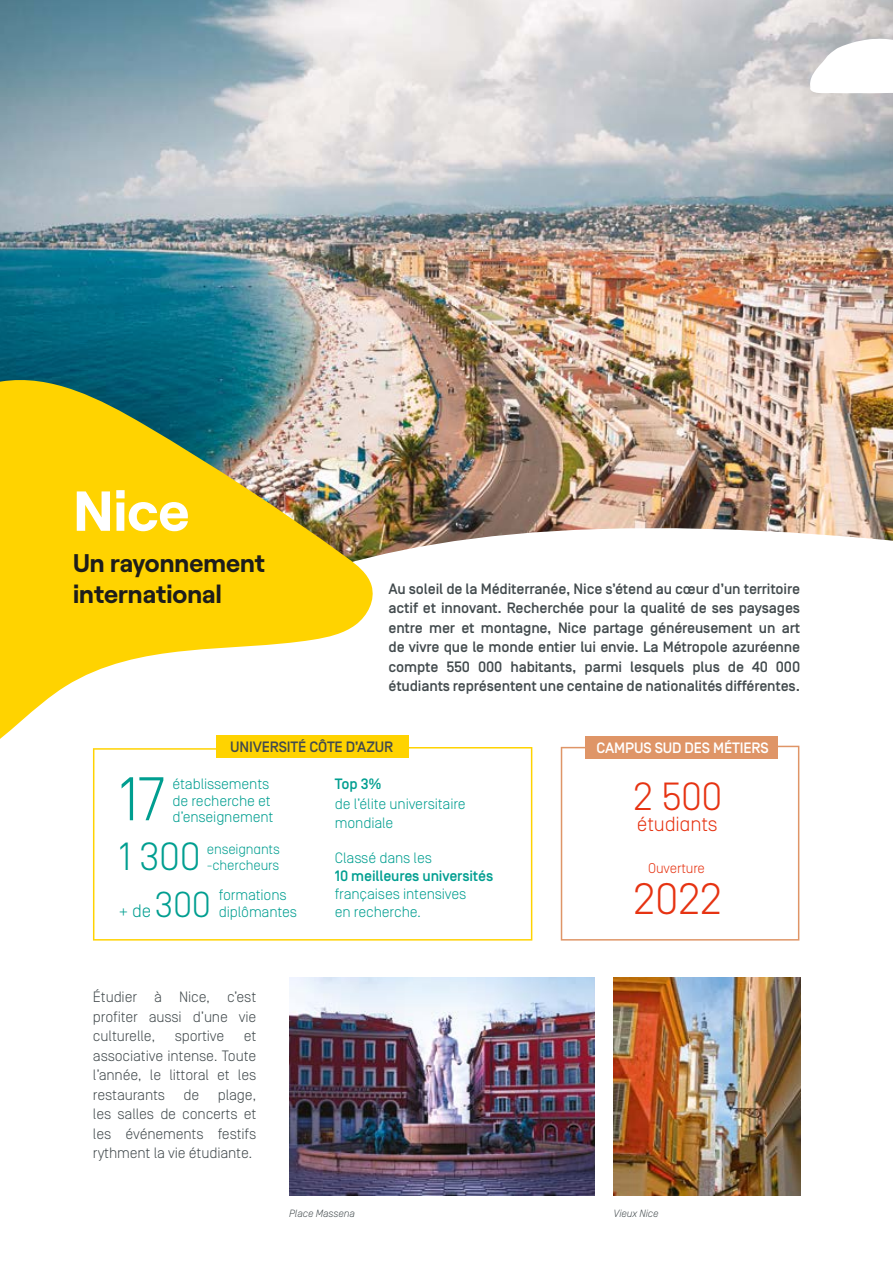
<style>
.page{position:relative;width:893px;height:1263px;background:#fff}
.page>*{position:absolute;margin:0;border:0;box-sizing:border-box;transform-origin:0 0}
.t1{font:300 61.5px "Simplon Norm";color:#009e90}
.t2{font:700 56.25px "Roobert";color:#fff}
.t3{font:300 43.8px "Simplon Norm";color:#e63312}
.t4{font:300 39.15px "Simplon Norm";color:#009e90}
.t5{font:300 39.15px "Simplon Norm";color:#e63312}
.t6{font:700 25.5px/30.6px "Roobert";color:#1d1d1b}
.t7{font:300 20.4px "Simplon Norm";letter-spacing:-.01em;color:#e63312}
.t8{font:300 18px "Simplon Norm";color:#009e90}
.t9{font:500 15px/19.5px "Simplon Norm";letter-spacing:-.01em;color:#424a4d;text-align:justify}
.t10{font:300 15px/19.5px "Simplon Norm";letter-spacing:-.01em;color:#424a4d;text-align:justify}
.t11{font:300 15px/16.5px "Simplon Norm";letter-spacing:-.01em;color:#009e90}
.t12{font:500 15px "Simplon Norm";letter-spacing:-.01em;color:#009e90}
.t13{font:500 15px "Simplon Norm";letter-spacing:-.01em;color:#fff}
.t14{font:300 14.1px "Simplon Norm";letter-spacing:-.01em;color:#009e90}
.t15{font:300 14.1px "Simplon Norm";letter-spacing:-.01em;color:#e63312}
.t16{font:italic 300 10.5px "Simplon Norm";letter-spacing:-.01em;color:#424a4d}
.s1{font-size:36px}
</style>
<div class="page">
<img style="left:0;top:0;width:893px;height:387px">
<img style="left:92px;top:387px;width:801px;height:809px">
<img style="left:289px;top:977px;width:305px;height:219px">
<img style="left:614px;top:977px;width:186px;height:219px">
<svg style="left:0;top:374px;width:376px;height:435px;fill:#ffd300"></svg>
<svg style="left:809px;top:38px;width:84px;height:56px"></svg>
<svg style="left:93px;top:747px;width:439px;height:193px"></svg>
<svg style="left:561px;top:746px;width:238px;height:194px"></svg>
<div style="left:216px;top:736px;width:193px;height:22px;background:#ffd300"></div>
<div style="left:585px;top:736px;width:193px;height:22px;background:#df9567"></div>
<h2 class="t2" style="left:73px;top:467px;width:118px">Nice</h2>
<h3 class="t6" style="left:73px;top:545px;width:194px">Un rayonnement international</h3>
<p class="t9" style="left:388px;top:579px;width:413px">Au soleil de la Méditerranée, Nice s’étend au cœur d’un territoire actif et innovant. Recherchée pour la qualité de ses paysages entre mer et montagne, Nice partage généreusement un art de vivre que le monde entier lui envie. La Métropole azuréenne compte 550 000 habitants, parmi lesquels plus de 40 000 étudiants représentent une centaine de nationalités différentes.</p>
<h1 class="t1" style="left:118px;top:766px;width:48px">17</h1>
<p class="t9" style="left:230px;top:738px;width:165px">UNIVERSITÉ CÔTE D’AZUR</p>
<p class="t13" style="left:596px;top:740px;width:174px">CAMPUS SUD DES MÉTIERS</p>
<p class="t11" style="left:172px;top:776px;width:100px">établissements de recherche et</p>
<p class="t11" style="left:172px;top:809px;width:102px">d’enseignement</p>
<p class="t12" style="left:335px;top:776px;width:48px">Top 3%</p>
<p class="t11" style="left:335px;top:794px;width:132px;line-height:19.5px">de l’élite universitaire mondiale</p>
<h3 class="t5" style="left:633px;top:776px;width:91px">2 500</h3>
<h3 class="t7" style="left:637px;top:814px;width:82px">étudiants</h3>
<h3 class="t4" style="left:118px;top:835px;width:84px">1 300</h3>
<p class="t14" style="left:207px;top:842px;width:75px">enseignants</p>
<p class="t14" style="left:207px;top:857px;width:74px">-chercheurs</p>
<p class="t8" style="left:118px;top:901px;width:94px">+ de <span class="s1">300</span></p>
<p class="t11" style="left:219px;top:887px;width:80px">formations diplômantes</p>
<p class="t10" style="left:93px;top:987px;width:165px">Étudier à Nice, c’est profiter aussi d’une vie culturelle,</p>
<p class="t10" style="left:175px;top:1026px;width:51px">sportive</p>
<p class="t10" style="left:93px;top:1026px;width:165px;text-indent:151px">et associative intense. Toute l’année, le littoral et les restaurants de plage, les salles de concerts et les événements festifs rythment la vie étudiante.</p>
<p class="t11" style="left:335px;top:850px;width:99px">Classé dans les</p>
<p class="t12" style="left:335px;top:868px;width:160px">10 meilleures universités</p>
<p class="t11" style="left:335px;top:886px;width:133px">françaises intensives</p>
<p class="t11" style="left:335px;top:904px;width:88px">en recherche.</p>
<p class="t15" style="left:648px;top:861px;width:58px">Ouverture</p>
<h3 class="t3" style="left:633px;top:876px;width:90px">2022</h3>
<p class="t16" style="left:289px;top:1208px;width:67px">Place Massena</p>
<p class="t16" style="left:614px;top:1208px;width:47px">Vieux Nice</p>
</div>
